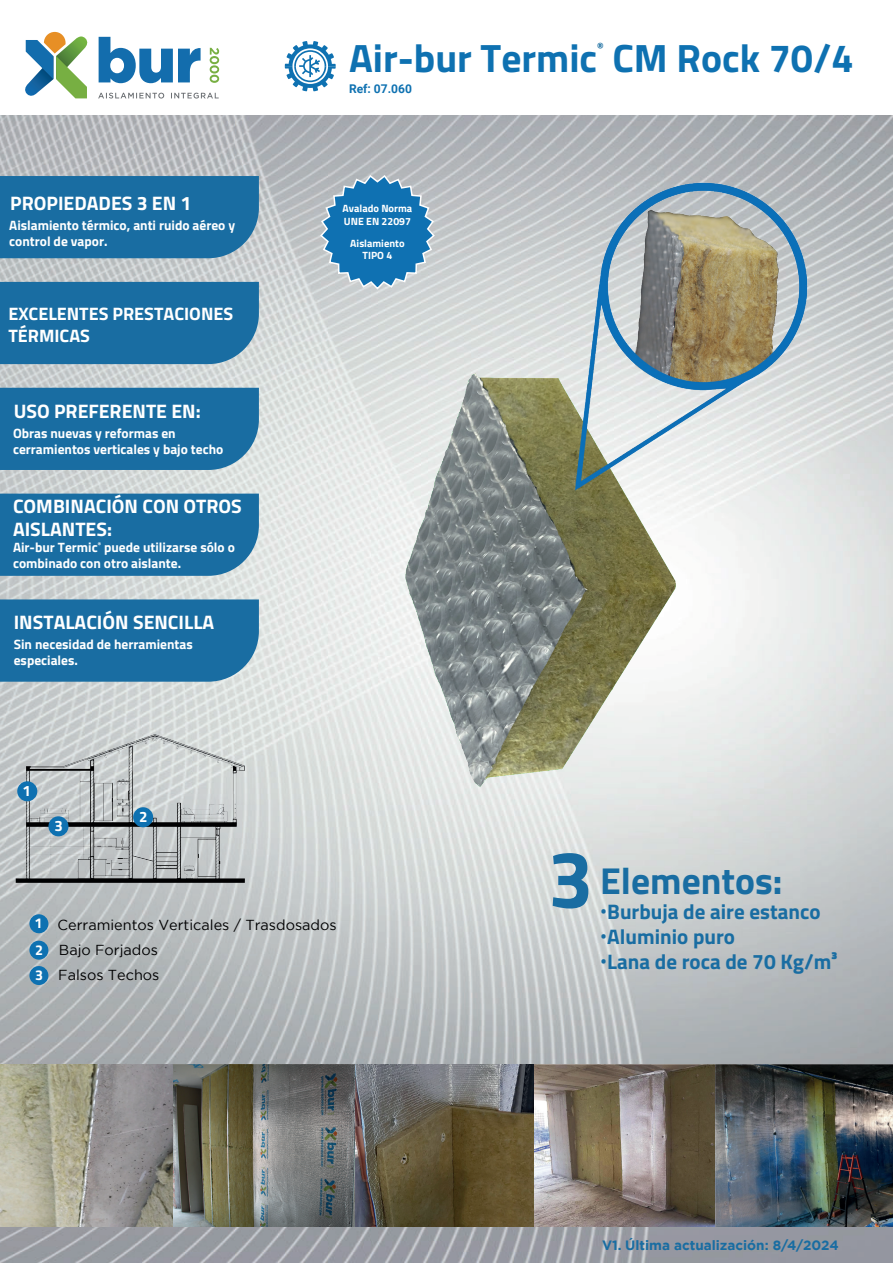
<style>
.page{position:relative;width:893px;height:1263px;background:#fff}
.page>*{position:absolute;margin:0;border:0;box-sizing:border-box;transform-origin:0 0}
.t1{font:700 81px "Titillium Web";color:#196da2}
.t2{font:700 39.45px "Titillium Web";color:#0e71b1}
.t3{font:700 37.5px "Titillium Web";color:#196da2}
.t4{font:700 21px "Titillium Web";color:#196da2}
.t5{font:700 19.5px/23.4px "Titillium Web";color:#fff}
.t6{font:700 18px/21.6px "Titillium Web";color:#fff}
.t7{font:700 15px "Titillium Web";color:#fff}
.t8{font:14.4px/25.2px "Gotham";color:#000001}
.t9{font:700 14.25px/26.1px "Titillium Web";color:#fff;text-align:justify}
.t10{font:700 13.5px/16.2px "Titillium Web";color:#fff}
.t11{font:700 13.5px "Gotham";color:#196da2}
.t12{font:700 12px "Roboto";color:#0e71b1}
.t13{font:700 10.5px/12.6px "Titillium Web";color:#fff}
.t14{font:700 10.2px "Titillium Web";color:#186da0}
.t15{font:700 5.25px "Titillium Web";color:#fff}
.s1{font-family:"Roboto";font-weight:400}
</style>
<div class="page">
<img style="left:0;top:115px;width:893px;height:1148px">
<svg style="left:99px;top:37px;width:102px;height:46px"></svg>
<svg style="left:98px;top:93px;width:121px;height:6px"></svg>
<svg style="left:210px;top:48px;width:9px;height:35px"></svg>
<svg style="left:26px;top:32px;width:61px;height:66px"></svg>
<svg style="left:285px;top:41px;width:51px;height:50px"></svg>
<div style="left:0;top:176px;width:259px;height:82px;background:#196da2"></div>
<div style="left:0;top:282px;width:259px;height:82px;background:#196da2"></div>
<div style="left:0;top:388px;width:259px;height:82px;background:#196da2"></div>
<div style="left:0;top:599px;width:259px;height:83px;background:#196da2"></div>
<img style="left:11px;top:728px;width:241px;height:166px">
<div style="left:17px;top:781px;width:20px;height:20px;background:#0e71b1;border-radius:50%"></div>
<div style="left:133px;top:807px;width:20px;height:20px;background:#0e71b1;border-radius:50%"></div>
<div style="left:48px;top:816px;width:20px;height:20px;background:#0e71b1;border-radius:50%"></div>
<div style="left:29px;top:914px;width:19px;height:19px;background:#0e71b1;border-radius:50%"></div>
<div style="left:29px;top:941px;width:19px;height:19px;background:#0e71b1;border-radius:50%"></div>
<div style="left:29px;top:966px;width:19px;height:19px;background:#0e71b1;border-radius:50%"></div>
<div style="left:0;top:494px;width:259px;height:82px;background:#196da2"></div>
<img style="left:373px;top:176px;width:460px;height:630px">
<img style="left:0;top:1065px;width:893px;height:161px">
<svg style="left:319px;top:174px;width:117px;height:117px;background:#5593bd"></svg>
<p class="t14" style="left:597px;top:39px;width:8px">®</p>
<h2 class="t2" style="left:349px;top:28px;width:506px">Air-bur Termic CM Rock 70/4</h2>
<h3 class="t5" style="left:10px;top:191px;width:183px">PROPIEDADES 3 EN 1</h3>
<p class="t10" style="left:9px;top:216px;width:227px">Aislamiento térmico, anti ruido aéreo y control de vapor.</p>
<h3 class="t6" style="left:8px;top:302px;width:226px">EXCELENTES PRESTACIONES<br>TÉRMICAS</h3>
<h3 class="t5" style="left:14px;top:399px;width:188px">USO PREFERENTE EN:</h3>
<p class="t10" style="left:13px;top:425px;width:212px">Obras nuevas y reformas en cerramientos verticales y bajo techo</p>
<h3 class="t5" style="left:13px;top:493px;width:230px">COMBINACIÓN CON OTROS<br>AISLANTES:</h3>
<p class="t10" style="left:13px;top:539px;width:223px;text-indent:91px">puede utilizarse sólo o combinado con otro aislante.</p>
<p class="t10" style="left:13px;top:539px;width:86px">Air-bur Termic</p>
<p class="t15" style="left:98px;top:540px;width:5px">®</p>
<h3 class="t5" style="left:14px;top:610px;width:202px">INSTALACIÓN SENCILLA</h3>
<p class="t10" style="left:14px;top:635px;width:180px">Sin necesidad de herramientas especiales.</p>
<p class="t7" style="left:22px;top:779px;width:10px">1</p>
<p class="t7" style="left:54px;top:814px;width:10px">3</p>
<p class="t7" style="left:139px;top:805px;width:10px">2</p>
<p class="t12" style="left:349px;top:80px;width:64px">Ref: 07.060</p>
<p class="t13" style="left:343px;top:202px;width:71px">Avalado Norma<br>UNE EN 22097</p>
<p class="t13" style="left:350px;top:236px;width:56px;text-align:center">Aislamiento<br>TIPO 4</p>
<p class="t9" style="left:34px;top:909px;width:10px">1<br>2<br>3</p>
<p class="t8" style="left:57px;top:912px;width:281px">Cerramientos Verticales / Trasdosados<br>Bajo Forjados<br>Falsos Techos</p>
<h1 class="t1" style="left:548px;top:817px;width:47px">3</h1>
<h3 class="t3" style="left:600px;top:852px;width:184px">Elementos:</h3>
<h3 class="t4" style="left:600px;top:895px;width:222px"><span class="s1">•</span>Burbuja de aire estanco</h3>
<h3 class="t4" style="left:600px;top:920px;width:136px"><span class="s1">•</span>Aluminio puro</h3>
<h3 class="t4" style="left:600px;top:946px;width:239px"><span class="s1">•</span>Lana de roca de 70 Kg/m³</h3>
<p class="t11" style="left:602px;top:1236px;width:238px">V1. Última actualización: 8/4/2024</p>
</div>
